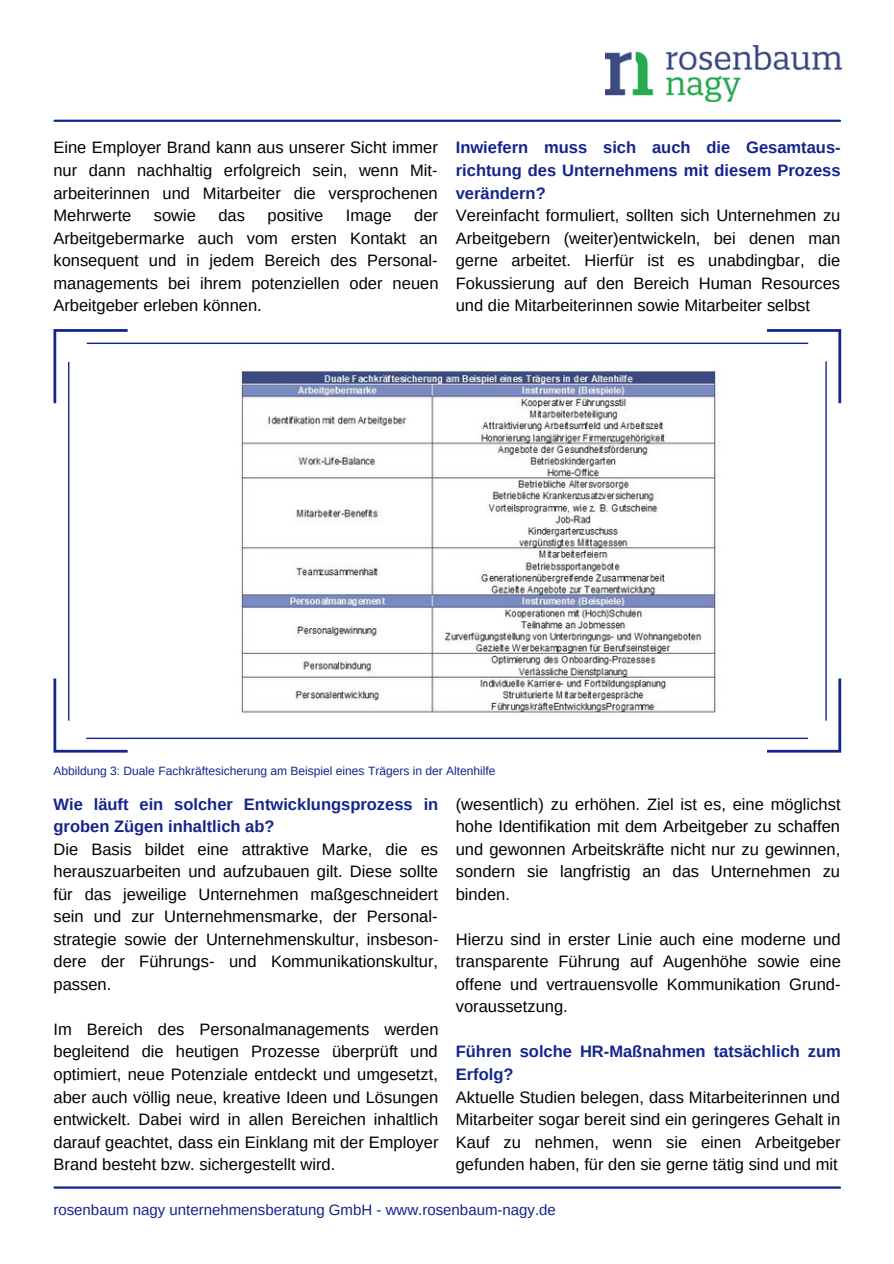
<style>
.page{position:relative;width:894px;height:1264px;background:#fff}
.page>*{position:absolute;margin:0;border:0;box-sizing:border-box;transform-origin:0 0}
.t1{font:16.5px/22.5px "Arimo";color:#000;text-align:justify}
.t2{font:700 16.5px/22.5px "Arimo";color:#13258d}
.t3{font:15px "Arimo";color:#13258d}
.t4{font:12px "Arimo";color:#13258d}
</style>
<div class="page">
<hr style="left:55px;top:120px;width:784px;height:2px;background:#13258d">
<img style="left:605px;top:45px;width:236px;height:57px">
<hr style="left:54px;top:1186px;width:785px;height:2px;background:#13258d">
<svg style="left:53px;top:329px;width:787px;height:423px"></svg>
<img style="left:215px;top:356px;width:522px;height:370px">
<p class="t1" style="left:53px;top:136px;width:386px">Eine Employer Brand kann aus unserer Sicht immer nur dann nachhaltig erfolgreich sein, wenn Mit&shy;arbeiterinnen und Mitarbeiter die versprochenen Mehrwerte</p>
<p class="t1" style="left:53px;top:204px;width:386px;text-indent:360px">der Arbeitgebermarke auch vom ersten Kontakt an konsequent und in jedem Bereich des Personal&shy;managements bei ihrem potenziellen oder neuen Arbeitgeber erleben können.</p>
<p class="t1" style="left:154px;top:204px;width:44px">sowie</p>
<p class="t1" style="left:218px;top:204px;width:28px">das</p>
<p class="t1" style="left:267px;top:204px;width:57px">positive</p>
<p class="t1" style="left:346px;top:204px;width:47px">Image</p>
<p class="t2" style="left:455px;top:136px;width:386px;text-align:justify">Inwiefern muss sich auch die Gesamtaus&shy;richtung des Unternehmens mit diesem Prozess verändern?</p>
<p class="t1" style="left:455px;top:204px;width:386px">Vereinfacht formuliert, sollten sich Unternehmen zu Arbeitgebern (weiter)entwickeln, bei denen man gerne arbeitet. Hierfür ist es unabdingbar, die Fokussierung auf den Bereich Human Resources und die Mitarbeiterinnen sowie Mitarbeiter selbst</p>
<p class="t4" style="left:53px;top:763px;width:443px">Abbildung 3: Duale Fachkräftesicherung am Beispiel eines Trägers in der Altenhilfe</p>
<p class="t2" style="left:53px;top:792px;width:386px">Wie läuft ein solcher Entwicklungsprozess in groben Zügen inhaltlich ab?</p>
<p class="t1" style="left:53px;top:837px;width:386px">Die Basis bildet eine attraktive Marke, die es herauszuarbeiten und aufzubauen gilt. Diese sollte für das jeweilige Unternehmen maßgeschneidert sein und zur Unternehmensmarke, der Personal&shy;strategie sowie der Unternehmenskultur, insbeson&shy;dere der Führungs- und Kommunikationskultur, passen.</p>
<p class="t1" style="left:53px;top:1017px;width:386px">Im Bereich des Personalmanagements werden begleitend die heutigen Prozesse überprüft und optimiert, neue Potenziale entdeckt und umgesetzt, aber auch völlig neue, kreative Ideen und Lösungen entwickelt. Dabei wird in allen Bereichen inhaltlich darauf geachtet, dass ein Einklang mit der Employer Brand besteht bzw. sichergestellt wird.</p>
<p class="t1" style="left:455px;top:792px;width:386px">(wesentlich) zu erhöhen. Ziel ist es, eine möglichst hohe Identifikation mit dem Arbeitgeber zu schaffen und gewonnen Arbeitskräfte nicht nur zu gewinnen, sondern sie langfristig an das Unternehmen zu binden.</p>
<p class="t1" style="left:455px;top:927px;width:386px">Hierzu sind in erster Linie auch eine moderne und transparente Führung auf Augenhöhe sowie eine offene und vertrauensvolle Kommunikation Grund&shy;voraussetzung.</p>
<p class="t2" style="left:455px;top:1040px;width:386px">Führen solche HR-Maßnahmen tatsächlich zum<br>Erfolg?</p>
<p class="t1" style="left:455px;top:1085px;width:386px">Aktuelle Studien belegen, dass Mitarbeiterinnen und Mitarbeiter sogar bereit sind ein geringeres Gehalt in Kauf zu nehmen, wenn sie einen Arbeitgeber gefunden haben, für den sie gerne tätig sind und mit</p>
<p class="t3" style="left:53px;top:1201px;width:504px">rosenbaum nagy unternehmensberatung GmbH - www.rosenbaum-nagy.de</p>
</div>
